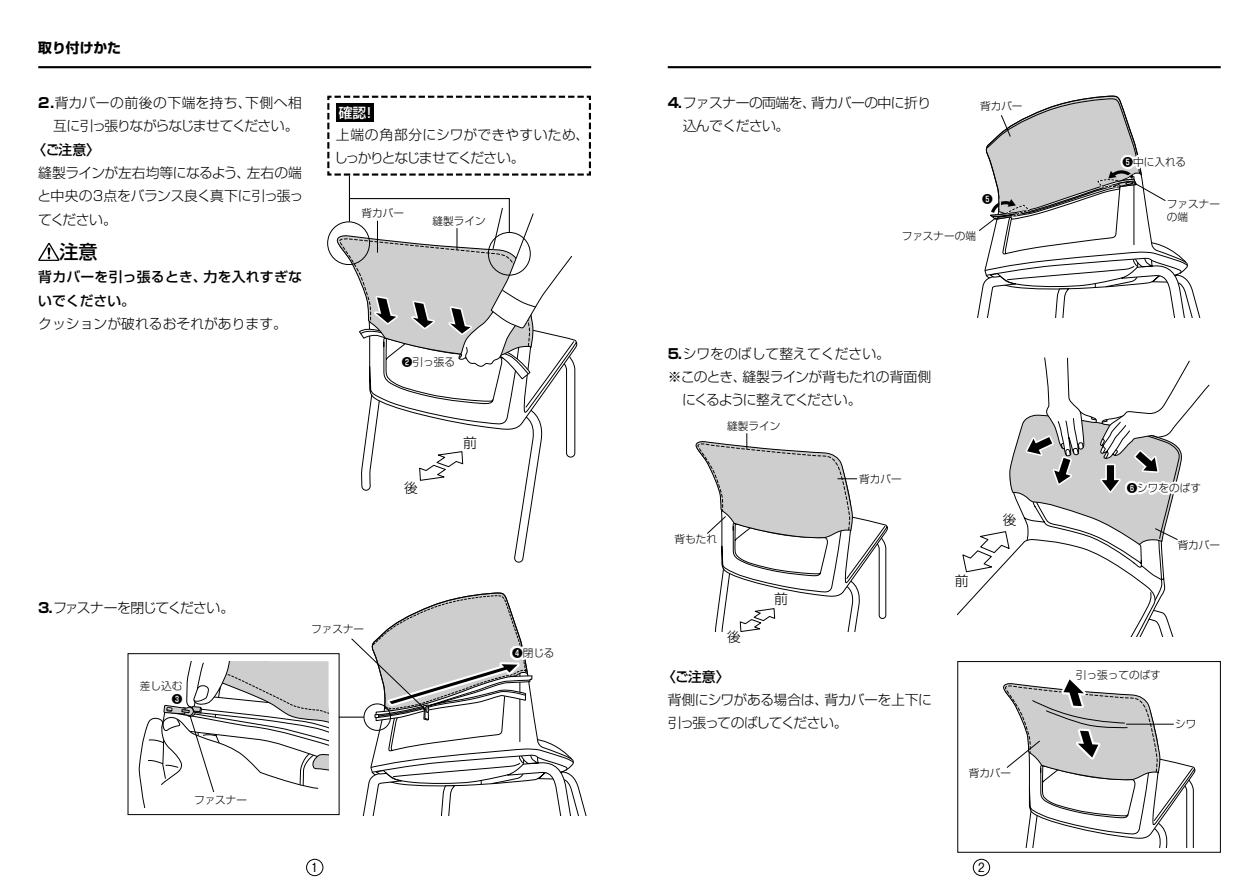
<style>
.page{position:relative;width:1259px;height:893px;background:#fff}
.page>*{position:absolute;margin:0;border:0;box-sizing:border-box;transform-origin:0 0}
.t1{font:500 19.2px "Shin Go Pro";color:#000}
.t2{font:300 13.8px/23.4px "Shin Go Pro";letter-spacing:-.03em;color:#000}
.t3{font:500 13.8px/23.4px "Shin Go Pro";letter-spacing:.02em;color:#000}
.t4{font:300 13.8px "Shin Go Pro";color:#000}
.t5{font:300 13.8px "Shin Go Pro";letter-spacing:-.065em;color:#000}
.t6{font:300 13.8px "Shin Go Pro";letter-spacing:-.095em;color:#000}
.t7{font:700 13.8px "Shin Go Pro";color:#000}
.t8{font:500 13.8px "Shin Go Pro";color:#fff}
.t9{font:500 12.75px "Gothic BBB Pro";color:#000}
.t10{font:300 10.65px/12.8px "Shin Go Pro";color:#000}
.t11{font:700 10.65px "Shin Go Pr 6 N De";color:#000}
.s1{font-weight:700}
.s2{font-family:"Shin Go Pro De";font-weight:700}
.s3{font-family:"Shin Go Pr 6 N De";font-weight:700}
</style>
<div class="page">
<hr style="left:668px;top:66px;width:552px;height:2px;background:#000">
<hr style="left:38px;top:66px;width:553px;height:2px;background:#000">
<div style="left:973px;top:859px;width:17px;height:17px;border:1px solid #000;border-radius:50%"></div>
<div style="left:306px;top:859px;width:17px;height:17px;border:1px solid #000;border-radius:50%"></div>
<div style="left:128px;top:653px;width:211px;height:162px;border:1px solid #000"></div>
<svg style="left:139px;top:661px;width:189px;height:147px"></svg>
<svg style="left:339px;top:593px;width:248px;height:222px"></svg>
<svg style="left:38px;top:243px;width:21px;height:18px"></svg>
<svg style="left:327px;top:95px;width:264px;height:82px"></svg>
<div style="left:337px;top:104px;width:37px;height:18px;background:#000"></div>
<div style="left:327px;top:222px;width:43px;height:43px;border:1px solid #000;border-radius:50%"></div>
<hr style="left:349px;top:176px;width:1px;height:46px;background:#000">
<svg style="left:337px;top:198px;width:238px;height:364px"></svg>
<svg style="left:977px;top:96px;width:224px;height:222px"></svg>
<div style="left:1120px;top:155px;width:67px;height:14px;background:#fff"></div>
<svg style="left:957px;top:357px;width:252px;height:279px"></svg>
<div style="left:957px;top:661px;width:263px;height:192px;border:1px solid #000"></div>
<svg style="left:695px;top:433px;width:192px;height:199px"></svg>
<svg style="left:1003px;top:679px;width:192px;height:168px"></svg>
<hr style="left:1126px;top:724px;width:47px;height:1px;background:#000">
<p class="t7" style="left:38px;top:36px;width:84px">取り付けかた</p>
<p class="t2" style="left:38px;top:89px;width:265px;text-align:right"><span class="s1">2.</span>背カバーの前後の下端を持ち、下側へ相互に引っ張りながらなじませてください。</p>
<p class="t3" style="left:33px;top:136px;width:69px">〈ご注意〉</p>
<p class="t2" style="left:37px;top:159px;width:267px;text-align:justify">縫製ラインが左右均等になるよう、左右の端と中央の3点をバランス良く真下に引っ張ってください。</p>
<h1 class="t1" style="left:59px;top:236px;width:40px">注意</h1>
<p class="t3" style="left:38px;top:264px;width:265px">背カバーを引っ張るとき、力を入れすぎないでください。</p>
<p class="t4" style="left:38px;top:312px;width:250px">クッションが破れるおそれがあります。</p>
<p class="t8" style="left:339px;top:101px;width:34px">確認!</p>
<p class="t2" style="left:682px;top:89px;width:250px;text-indent:-15px"><span class="s1">4.</span> ファスナーの両端を、背カバーの中に折り込んでください。</p>
<p class="t2" style="left:334px;top:121px;width:257px">上端の角部分にシワができやすいため、しっかりとなじませてください。</p>
<p class="t10" style="left:361px;top:205px;width:44px">背カバー</p>
<p class="t10" style="left:432px;top:213px;width:55px">縫製ライン</p>
<p class="t10" style="left:980px;top:99px;width:44px">背カバー</p>
<p class="t11" style="left:982px;top:190px;width:12px">❺</p>
<p class="t10" style="left:402px;top:355px;width:55px"><span class="s2">❷</span>引っ張る</p>
<p class="t2" style="left:404px;top:475px;width:15px">後</p>
<p class="t2" style="left:463px;top:429px;width:15px">前</p>
<p class="t10" style="left:901px;top:228px;width:76px">ファスナーの端</p>
<p class="t4" style="left:668px;top:342px;width:224px"><span class="s1">5.</span> シワをのばして整えてください。</p>
<p class="t2" style="left:668px;top:363px;width:265px">※このとき、縫製ラインが背もたれの背面側</p>
<p class="t6" style="left:682px;top:389px;width:181px">にくるように整えてください。</p>
<p class="t10" style="left:727px;top:419px;width:55px">縫製ライン</p>
<p class="t10" style="left:674px;top:531px;width:44px">背もたれ</p>
<p class="t10" style="left:859px;top:471px;width:44px">背カバー</p>
<p class="t2" style="left:1003px;top:506px;width:15px">後</p>
<p class="t5" style="left:38px;top:597px;width:197px"><span class="s1">3.</span> ファスナーを閉じてください。</p>
<p class="t10" style="left:140px;top:678px;width:44px">差し込む</p>
<p class="t11" style="left:172px;top:690px;width:12px">❸</p>
<p class="t10" style="left:311px;top:622px;width:55px">ファスナー</p>
<p class="t10" style="left:512px;top:646px;width:44px"><span class="s3">❹</span>閉じる</p>
<p class="t2" style="left:727px;top:623px;width:15px">後</p>
<p class="t2" style="left:774px;top:586px;width:15px">前</p>
<p class="t3" style="left:662px;top:663px;width:69px">〈ご注意〉</p>
<p class="t2" style="left:668px;top:686px;width:266px">背側にシワがある場合は、背カバーを上下に引っ張ってのばしてください。</p>
<p class="t2" style="left:955px;top:568px;width:15px">前</p>
<p class="t10" style="left:194px;top:792px;width:55px">ファスナー</p>
<p class="t10" style="left:968px;top:765px;width:44px">背カバー</p>
<p class="t9" style="left:311px;top:857px;width:8px">1</p>
<p class="t9" style="left:978px;top:857px;width:8px">2</p>
<p class="t10" style="left:1122px;top:155px;width:65px"><span class="s3">❺</span>中に入れる</p>
<p class="t10" style="left:1167px;top:196px;width:55px">ファスナーの端</p>
<p class="t10" style="left:1126px;top:480px;width:76px"><span class="s3">❻</span>シワをのばす</p>
<p class="t10" style="left:1177px;top:538px;width:44px">背カバー</p>
<p class="t10" style="left:1076px;top:667px;width:87px">引っ張ってのばす</p>
<p class="t10" style="left:1175px;top:716px;width:23px">シワ</p>
</div>
